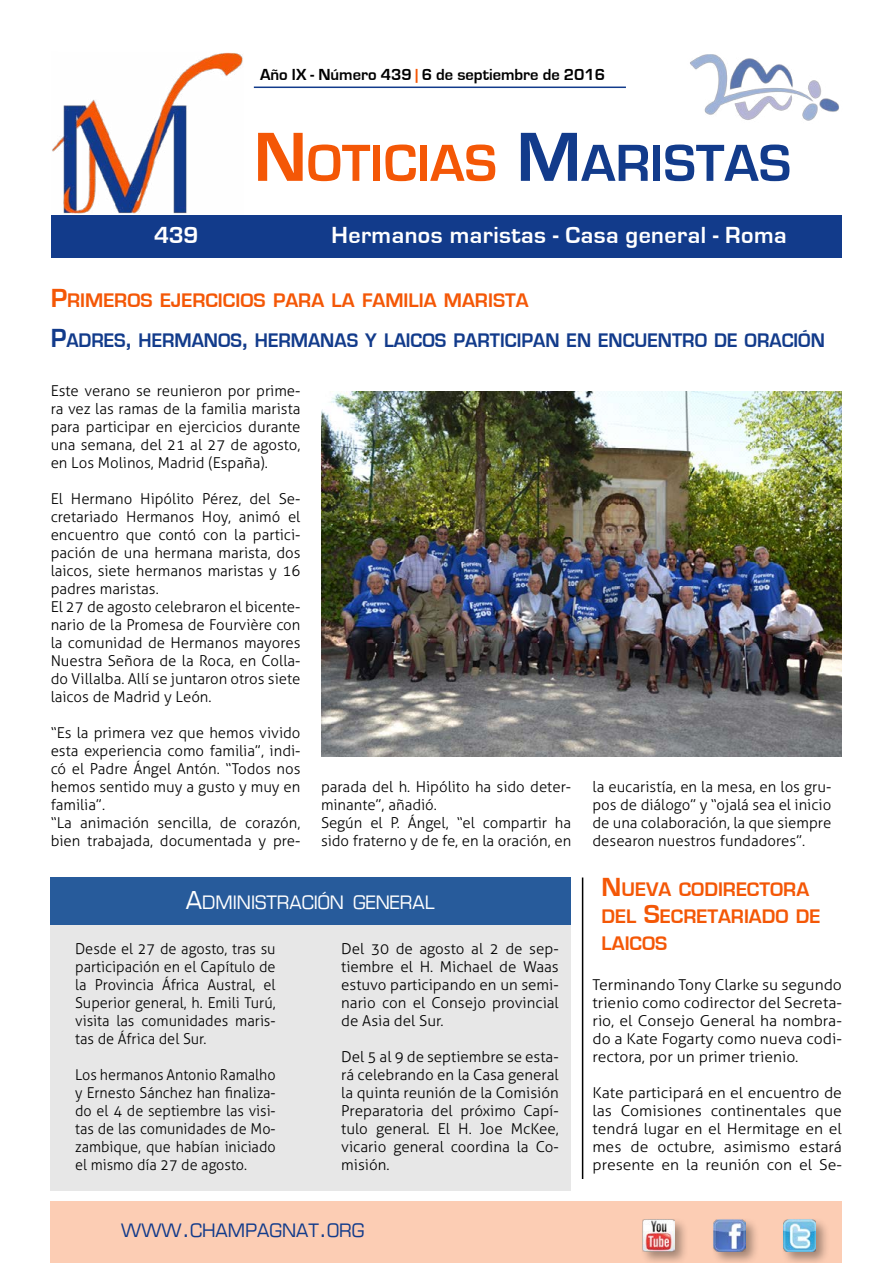
<style>
.page{position:relative;width:893px;height:1263px;background:#fff}
.page>*{position:absolute;margin:0;border:0;box-sizing:border-box;transform-origin:0 0}
.t1{font:700 54px "Eurostile";color:#f45706}
.t2{font:700 24px "Eurostile";letter-spacing:.02em;color:#fff}
.t3{font:700 20.25px/39.8px "Eurostile";color:#123b8b;scale:.95 1}
.t4{font:700 20.25px/27px "Eurostile";color:#f45706}
.t5{font:18px "Eurostile";color:#fff}
.t6{font:18px "Eurostile";color:#123b8b}
.t7{font:700 16.5px "Eurostile";color:#000}
.t8{font:300 15px/18px "Aller";color:#000;text-align:justify}
.t9{font:300 15px/18px "Aller";color:#000;text-align:justify;scale:1.05 1}
.t10{font:300 15px/18px "Aller";color:#000;text-align:justify;scale:.96 1}
.s1{color:#f45706}
.s2{font-size:72px}
.s3{font-size:72px;color:#123b8b}
.s4{color:#123b8b}
.s5{font-size:27px;color:#f45706}
.s6{font-size:27px}
.s7{font-size:24px}
</style>
<div class="page">
<div style="left:51px;top:215px;width:791px;height:43px;background:#123b8b"></div>
<div style="left:50px;top:1201px;width:792px;height:62px;background:#fccdb4"></div>
<div style="left:710px;top:1216px;width:49px;height:47px;background:#000;opacity:.35"></div>
<img style="left:713px;top:1219px;width:32px;height:32px">
<div style="left:781px;top:1216px;width:49px;height:47px;background:#000;opacity:.35"></div>
<img style="left:784px;top:1219px;width:32px;height:32px">
<hr style="left:254px;top:87px;width:372px;height:1px;background:#123b8b">
<div style="left:640px;top:1216px;width:48px;height:47px;background:#000;opacity:.35"></div>
<img style="left:642px;top:1219px;width:33px;height:32px">
<img style="left:52px;top:52px;width:191px;height:162px">
<img style="left:690px;top:54px;width:149px;height:67px">
<div style="left:50px;top:877px;width:521px;height:314px;background:#e7e7e7"></div>
<div style="left:50px;top:877px;width:520px;height:48px;background:#275b9b"></div>
<hr style="left:582px;top:877px;width:1px;height:302px;background:#000">
<img style="left:322px;top:391px;width:520px;height:366px">
<p class="t7" style="left:260px;top:66px;width:347px">Año IX - Número 439 <span class="s1">|</span> 6 de septiembre de 2016</p>
<h1 class="t1" style="left:254px;top:134px;width:539px"><span class="s2">N</span>OTICIAS <span class="s3">M</span><span class="s4">ARISTAS</span></h1>
<h2 class="t2" style="left:154px;top:222px;width:46px">439</h2>
<h2 class="t2" style="left:332px;top:222px;width:457px">Hermanos maristas - Casa general - Roma</h2>
<h3 class="t3" style="left:51px;top:281px;width:814px"><span class="s5">P</span><span class="s1">RIMEROS EJERCICIOS PARA LA FAMILIA MARISTA<br></span><span class="s6">P</span>ADRES<span class="s6">,</span> HERMANOS<span class="s6">,</span> HERMANAS Y LAICOS PARTICIPAN EN ENCUENTRO DE ORACIÓN</h3>
<p class="t8" style="left:51px;top:382px;width:251px">Este verano se reunieron por prime&shy;ra vez las ramas de la familia marista para participar en ejercicios durante una semana, del 21 al 27 de agosto, en Los Molinos, Madrid (España).</p>
<p class="t8" style="left:51px;top:490px;width:251px;text-align:left">El Hermano Hipólito Pérez, del Se&shy;cretariado Hermanos Hoy, animó el encuentro que contó con la partici&shy;pación de una hermana marista, dos laicos, siete hermanos maristas y 16 padres maristas.<br>El 27 de agosto celebraron el bicente&shy;nario de la Promesa de Fourvière con la comunidad de Hermanos mayores Nuestra Señora de la Roca, en Colla&shy;do Villalba. Allí se juntaron otros siete laicos de Madrid y León.</p>
<p class="t8" style="left:51px;top:724px;width:251px;text-align:left">“Es la primera vez que hemos vivido esta experiencia como familia”, indi&shy;có el Padre Ángel Antón. “Todos nos hemos sentido muy a gusto y muy en familia”.<br>“La animación sencilla, de corazón, bien trabajada, documentada y pre-</p>
<p class="t8" style="left:321px;top:778px;width:252px;text-align:left">parada del h. Hipólito ha sido deter&shy;minante”, añadió.<br>Según el P. Ángel, “el compartir ha sido fraterno y de fe, en la oración, en</p>
<p class="t8" style="left:592px;top:778px;width:240px">la eucaristía, en la mesa, en los gru&shy;pos de diálogo” y “ojalá sea el inicio de una colaboración, la que siempre desearon nuestros fundadores”.</p>
<h3 class="t4" style="left:602px;top:876px;width:220px"><span class="s6">N</span>UEVA CODIRECTORA<br>DEL <span class="s6">S</span>ECRETARIADO DE<br>LAICOS</h3>
<p class="t9" style="left:592px;top:976px;width:239px">Terminando Tony Clarke su segundo trienio como codirector del Secreta&shy;rio, el Consejo General ha nombra&shy;do a Kate Fogarty como nueva codi&shy;rectora, por un primer trienio.</p>
<p class="t9" style="left:592px;top:1084px;width:239px">Kate participará en el encuentro de las Comisiones continentales que tendrá lugar en el Hermitage en el mes de octubre, asimismo estará presente en la reunión con el Se-</p>
<p class="t5" style="left:186px;top:891px;width:251px"><span class="s7">A</span>DMINISTRACIÓN GENERAL</p>
<p class="t8" style="left:75px;top:940px;width:202px">Desde el 27 de agosto, tras su participación en el Capítulo de la Provincia África Austral, el Superior general, h. Emili Turú, visita las comunidades maris&shy;tas de África del Sur.</p>
<p class="t10" style="left:75px;top:1066px;width:210px">Los hermanos Antonio Ramalho y Ernesto Sánchez han finaliza&shy;do el 4 de septiembre las visi&shy;tas de las comunidades de Mo&shy;zambique, que habían iniciado el mismo día 27 de agosto.</p>
<p class="t8" style="left:341px;top:940px;width:219px">Del 30 de agosto al 2 de sep&shy;tiembre el H. Michael de Waas estuvo participando en un semi&shy;nario con el Consejo provincial de Asia del Sur.</p>
<p class="t8" style="left:341px;top:1048px;width:219px">Del 5 al 9 de septiembre se esta&shy;rá celebrando en la Casa general la quinta reunión de la Comisión Preparatoria del próximo Capí&shy;tulo general. El H. Joe McKee, vicario general coordina la Co&shy;misión.</p>
<p class="t6" style="left:121px;top:1219px;width:245px">WWW<span class="s7">.</span>CHAMPAGNAT<span class="s7">.</span>ORG</p>
</div>
